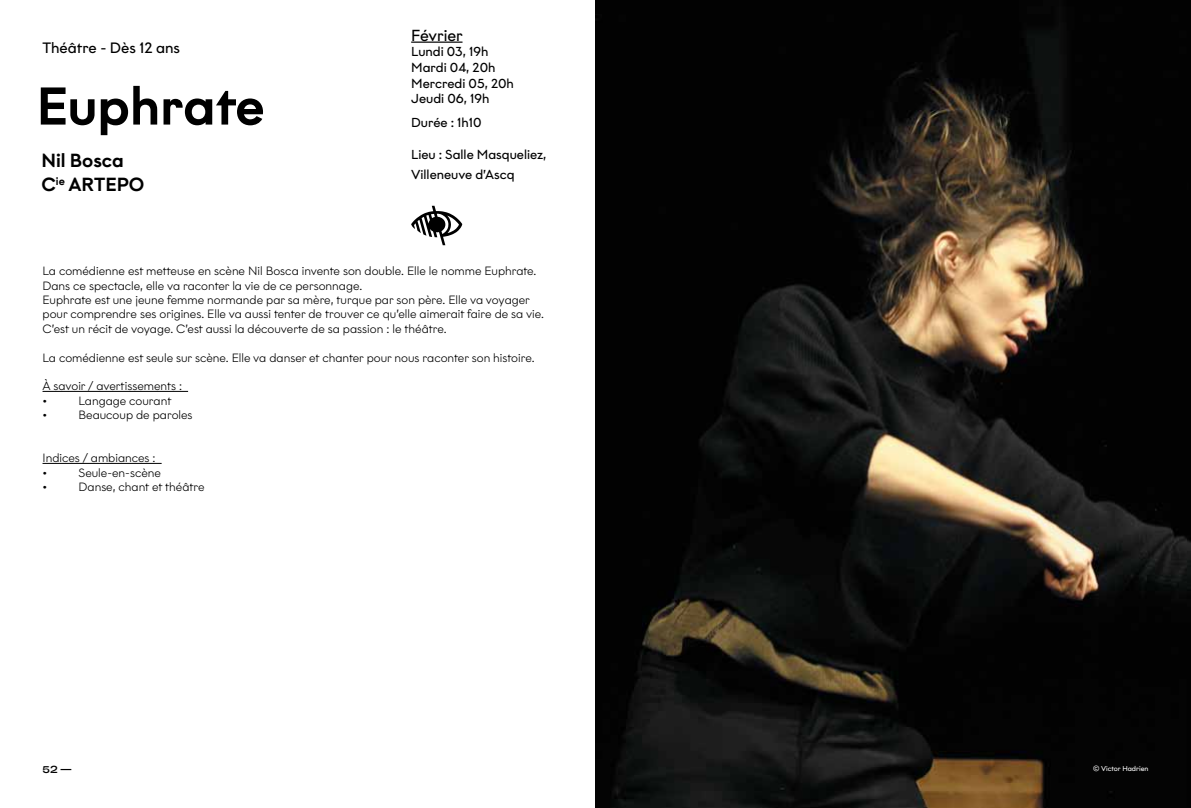
<style>
.page{position:relative;width:1191px;height:808px;background:#fff}
.page>*{position:absolute;margin:0;border:0;box-sizing:border-box;transform-origin:0 0}
.t1{font:500 53px "Graphit";color:#000}
.t2{font:500 19px/24px "Graphit";color:#000}
.t3{font:16px "Graphit";color:#000}
.t4{font:15px "Graphit";color:#000}
.t5{font:13px/15.6px "Graphit";color:#000}
.t6{font:300 12px/14.4px "Graphit";color:#000}
.t7{font:10px "Neue Metana Next Free Personal Sm";color:#000}
.t8{font:7px "Graphit";color:#fff}
</style>
<div class="page">
<hr style="left:411px;top:42px;width:51px;height:1px;background:#000">
<img style="left:595px;top:0;width:596px;height:808px">
<svg style="left:411px;top:206px;width:51px;height:39px"></svg>
<hr style="left:43px;top:391px;width:145px;height:1px;background:#000">
<hr style="left:43px;top:463px;width:119px;height:1px;background:#000">
<p class="t4" style="left:43px;top:39px;width:139px">Théâtre - Dès 12 ans</p>
<h1 class="t1" style="left:37px;top:73px;width:230px">Euphrate</h1>
<h2 class="t2" style="left:41px;top:148px;width:104px">Nil Bosca<br>C<sup>ie</sup> ARTEPO</h2>
<h3 class="t3" style="left:411px;top:25px;width:53px">Février</h3>
<p class="t5" style="left:411px;top:44px;width:104px">Lundi 03, 19h<br>Mardi 04, 20h<br>Mercredi 05, 20h<br>Jeudi 06, 19h</p>
<p class="t5" style="left:411px;top:115px;width:72px">Durée : 1h10</p>
<p class="t5" style="left:411px;top:144px;width:137px;line-height:20px">Lieu : Salle Masqueliez,<br>Villeneuve d’Ascq</p>
<p class="t6" style="left:43px;top:264px;width:503px">La comédienne est metteuse en scène Nil Bosca invente son double. Elle le nomme Euphrate.<br>Dans ce spectacle, elle va raconter la vie de ce personnage.<br>Euphrate est une jeune femme normande par sa mère, turque par son père. Elle va voyager pour comprendre ses origines. Elle va aussi tenter de trouver ce qu’elle aimerait faire de sa vie.<br>C’est un récit de voyage. C’est aussi la découverte de sa passion : le théâtre.</p>
<p class="t6" style="left:43px;top:350px;width:493px">La comédienne est seule sur scène. Elle va danser et chanter pour nous raconter son histoire.</p>
<p class="t6" style="left:43px;top:379px;width:141px">À savoir / avertissements : •</p>
<p class="t6" style="left:79px;top:393px;width:94px">Langage courant</p>
<p class="t6" style="left:43px;top:408px;width:6px">•</p>
<p class="t6" style="left:79px;top:408px;width:116px">Beaucoup de paroles</p>
<p class="t6" style="left:43px;top:451px;width:115px">Indices / ambiances : •</p>
<p class="t6" style="left:79px;top:465px;width:84px">Seule-en-scène</p>
<p class="t6" style="left:43px;top:480px;width:6px">•</p>
<p class="t6" style="left:79px;top:480px;width:128px">Danse, chant et théâtre</p>
<p class="t7" style="left:43px;top:762px;width:31px">52 —</p>
<p class="t8" style="left:1093px;top:764px;width:57px">© Victor Hadrien</p>
</div>
